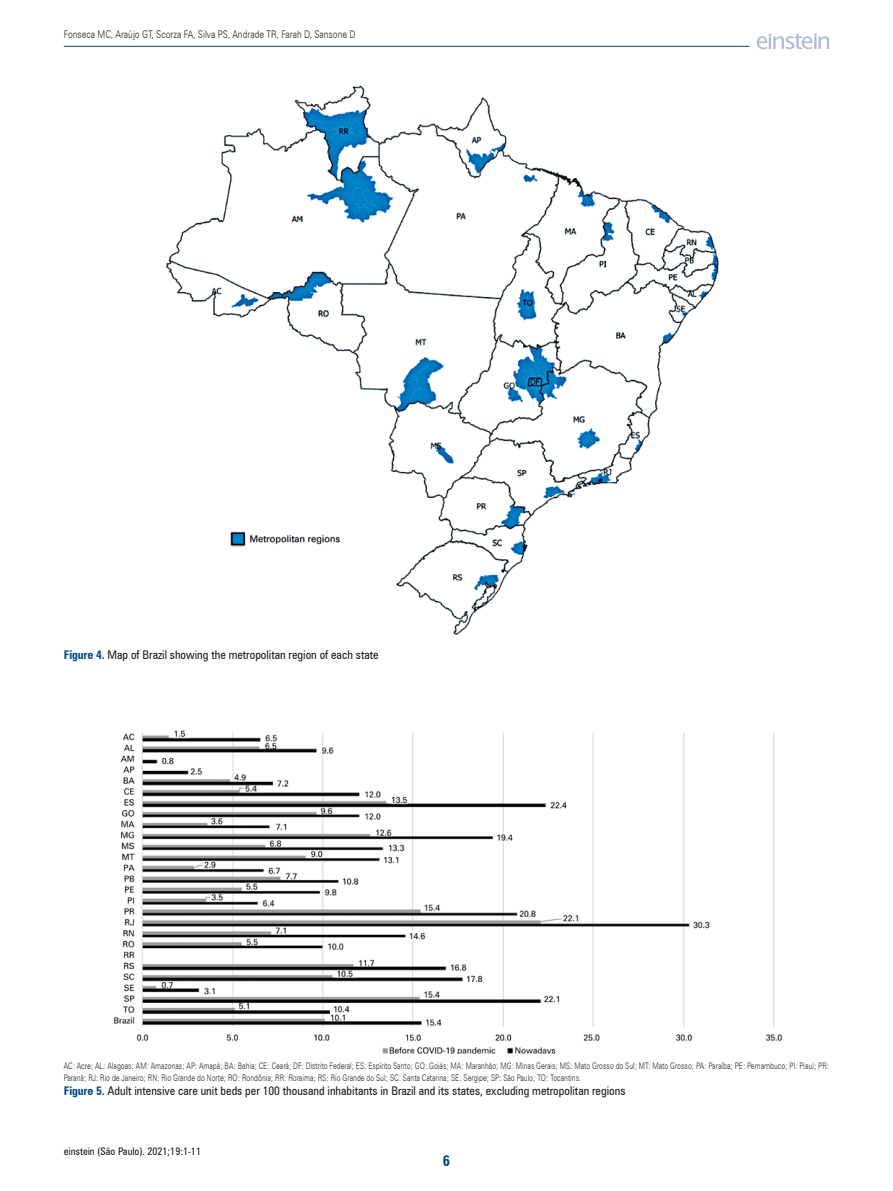
<style>
.page{position:relative;width:893px;height:1191px;background:#fff}
.page>*{position:absolute;margin:0;border:0;box-sizing:border-box;transform-origin:0 0}
.t1{font:700 condensed 15px "Zurich BT";color:#004a8b}
.t2{font:condensed 12px "Zurich BT";color:#231f20}
.t3{font:300 10.5px "Zurich BT";color:#231f20;scale:.8 1}
.t4{font:condensed 10.5px "Zurich BT";color:#231f20}
.t5{font:300 9px/12px "Zurich BT";color:#231f20;scale:.75 1}
.s1{font-weight:700;color:#004a8b}
</style>
<div class="page">
<svg style="left:757px;top:34px;width:72px;height:15px"></svg>
<hr style="left:64px;top:46px;width:685px;height:1px;background:#004a8b">
<img style="left:165px;top:85px;width:554px;height:550px">
<img style="left:114px;top:730px;width:668px;height:323px">
<p class="t3" style="left:64px;top:28px;width:366px">Fonseca MC, Araújo GT, Scorza FA, Silva PS, Andrade TR, Farah D, Sansone D</p>
<h2 class="t2" style="left:64px;top:648px;width:316px"><span class="s1">Figure 4.</span> Map of Brazil showing the metropolitan region of each state</h2>
<p class="t5" style="left:64px;top:1059px;width:1022px">AC: Acre; AL: Alagoas; AM: Amazonas; AP: Amapá; BA: Bahia; CE: Ceará; DF: Distrito Federal; ES: Espírito Santo; GO: Goiás; MA: Maranhão; MG: Minas Gerais; MS: Mato Grosso do Sul; MT: Mato Grosso; PA: Paraíba; PE: Pernambuco; PI: Piauí; PR:<br>Paraná; RJ: Rio de Janeiro; RN: Rio Grande do Norte; RO: Rondônia; RR: Roraima; RS: Rio Grande do Sul; SC: Santa Catarina; SE: Sergipe; SP: São Paulo; TO: Tocantins.</p>
<h2 class="t2" style="left:64px;top:1083px;width:563px"><span class="s1">Figure 5.</span> Adult intensive care unit beds per 100 thousand inhabitants in Brazil and its states, excluding metropolitan regions</h2>
<p class="t4" style="left:64px;top:1144px;width:139px">einstein (São Paulo). 2021;19:1-11</p>
<h1 class="t1" style="left:443px;top:1151px;width:9px">6</h1>
</div>
